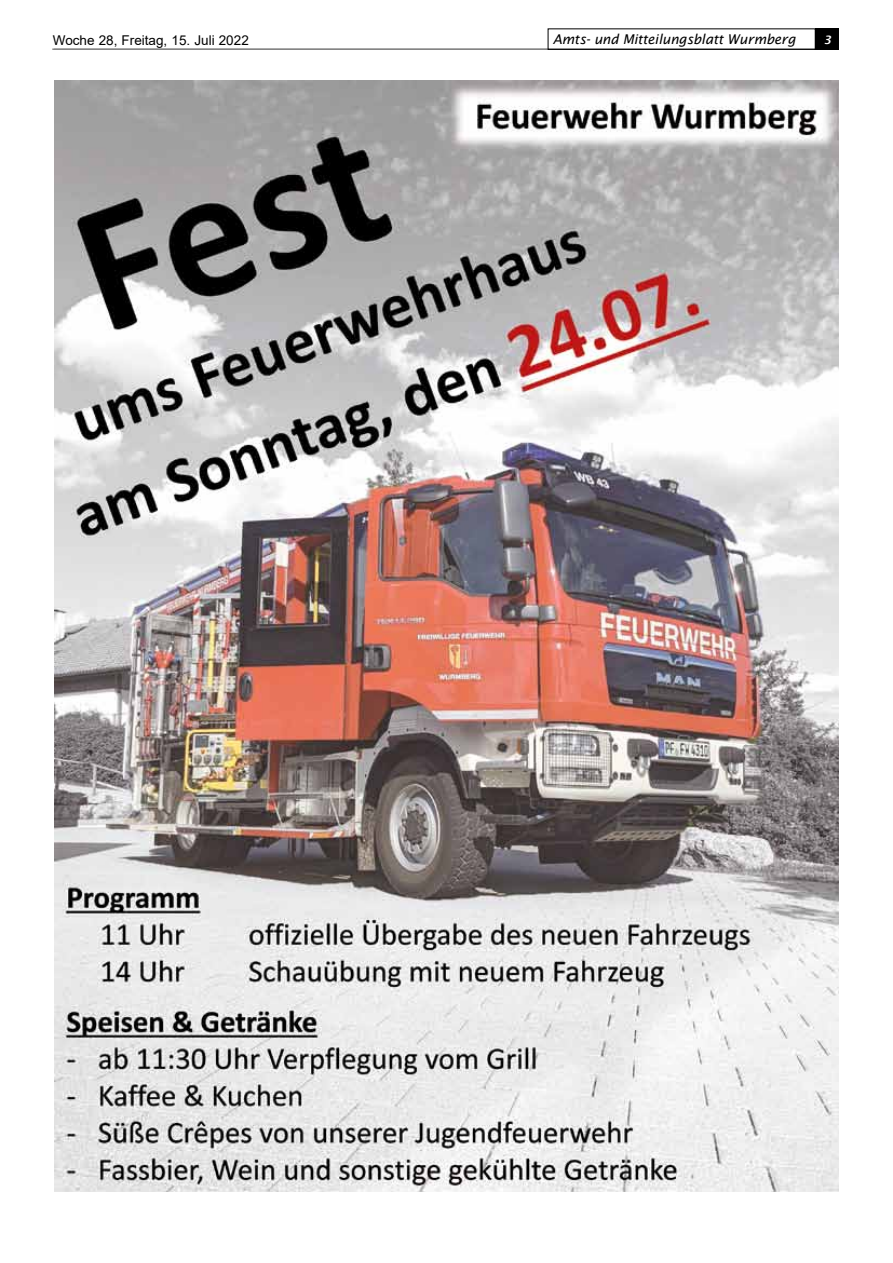
<style>
.page{position:relative;width:893px;height:1263px;background:#fff}
.page>*{position:absolute;margin:0;border:0;box-sizing:border-box;transform-origin:0 0}
.t1{font:italic 13.5px "Lucida Sans";letter-spacing:-.01em;color:#000}
.t2{font:13.5px "Arial";color:#000}
.t3{font:italic 600 11.55px "Lucida Sans";color:#fff}
</style>
<div class="page">
<hr style="left:52px;top:48px;width:787px;height:2px;background:#878787">
<div style="left:816px;top:28px;width:23px;height:22px;background:#000"></div>
<div style="left:548px;top:28px;width:268px;height:22px;border:1px solid #000"></div>
<img style="left:54px;top:80px;width:785px;height:1112px">
<p class="t2" style="left:53px;top:31px;width:197px">Woche 28, Freitag, 15. Juli 2022</p>
<p class="t1" style="left:553px;top:31px;width:245px">Amts- und Mitteilungsblatt Wurmberg</p>
<p class="t3" style="left:823px;top:33px;width:9px">3</p>
</div>
